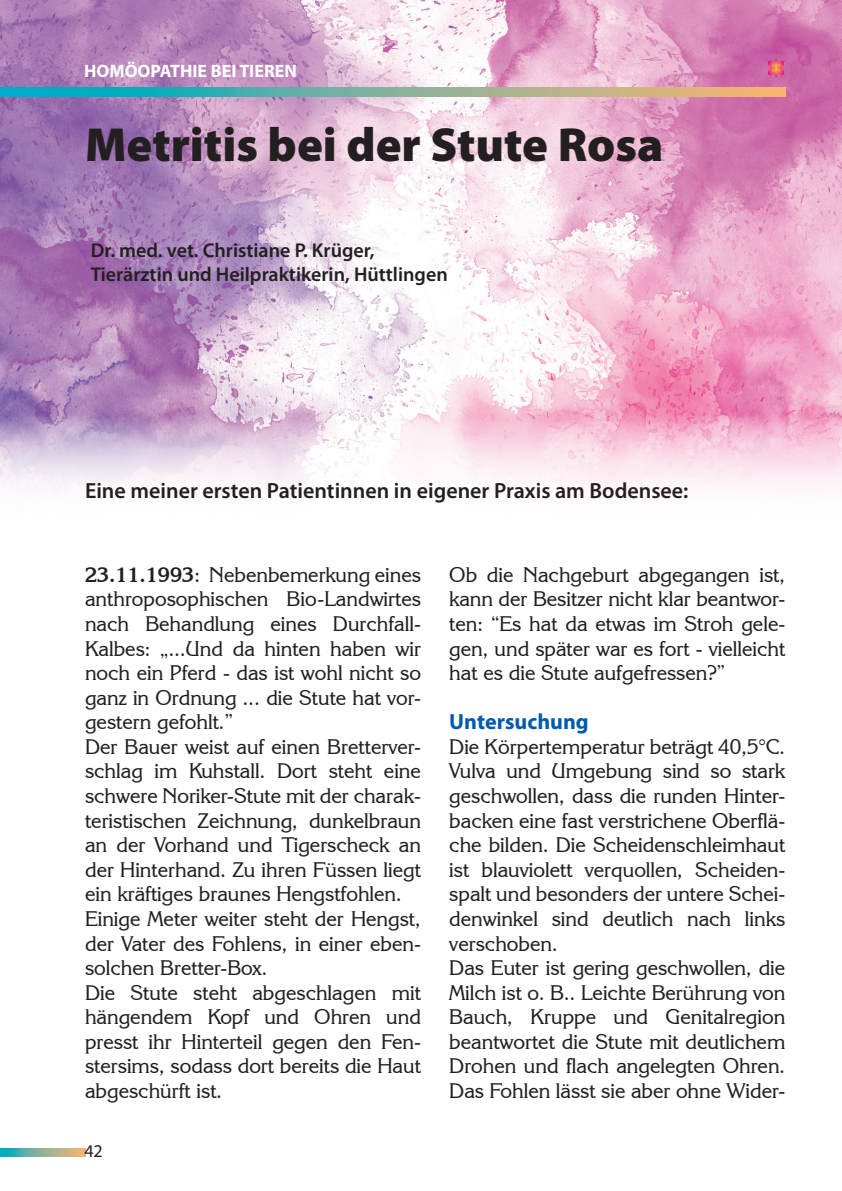
<style>
.page{position:relative;width:842px;height:1191px;background:#fff}
.page>*{position:absolute;margin:0;border:0;box-sizing:border-box;transform-origin:0 0}
.t1{font:900 48px "Myriad Pro";color:#231f20}
.t2{font:600 22px "Myriad Pro";color:#231f20}
.t3{font:700 22px "Myriad Pro";color:#015aaa}
.t4{font:21px/24.6px "Korinna IT Cby BT";color:#231f20}
.t5{font:600 20px/24px "Myriad Pro";color:#231f20}
.t6{font:700 18px "Myriad Pro";color:#fff}
.t7{font:18px "Myriad Pro";color:#231f20}
.s1{font-weight:700}
</style>
<div class="page">
<svg style="left:0;top:1148px;width:85px;height:8px"></svg>
<img style="left:0;top:0;width:842px;height:415px">
<svg style="left:0;top:88px;width:785px;height:8px;background:#79b09d"></svg>
<svg style="left:768px;top:59px;width:16px;height:18px"></svg>
<svg style="left:0;top:415px;width:842px;height:73px"></svg>
<p class="t6" style="left:84px;top:59px;width:214px">HOMÖOPATHIE BEI TIEREN</p>
<h1 class="t1" style="left:85px;top:112px;width:580px">Metritis bei der Stute Rosa</h1>
<p class="t5" style="left:91px;top:238px;width:359px">Dr. med. vet. Christiane P. Krüger,<br>Tierärztin und Heilpraktikerin, Hüttlingen</p>
<p class="t2" style="left:85px;top:477px;width:605px">Eine meiner ersten Patientinnen in eigener Praxis am Bodensee:</p>
<p class="t4" style="left:85px;top:562px;width:337px"><span class="s1">23.11.1993</span>: Nebenbemerkung eines anthroposophischen Bio-Landwirtes nach Behandlung eines Durchfall-Kalbes: „...Und da hinten haben wir noch ein Pferd - das ist wohl nicht so ganz in Ordnung ... die Stute hat vor&shy;gestern gefohlt.”<br>Der Bauer weist auf einen Bretterver&shy;schlag im Kuhstall. Dort steht eine schwere Noriker-Stute mit der charak&shy;teristischen Zeichnung, dunkelbraun an der Vorhand und Tigerscheck an der Hinterhand. Zu ihren Füssen liegt ein kräftiges braunes Hengstfohlen.<br>Einige Meter weiter steht der Hengst, der Vater des Fohlens, in einer eben&shy;solchen Bretter-Box.<br>Die Stute steht abgeschlagen mit hängendem Kopf und Ohren und presst ihr Hinterteil gegen den Fen&shy;stersims, sodass dort bereits die Haut abgeschürft ist.</p>
<p class="t7" style="left:84px;top:1139px;width:20px">42</p>
<p class="t4" style="left:449px;top:562px;width:337px;text-align:justify">Ob die Nachgeburt abgegangen ist, kann der Besitzer nicht klar beantwor&shy;ten: “Es hat da etwas im Stroh gele&shy;gen, und später war es fort - vielleicht hat es die Stute aufgefressen?”</p>
<p class="t3" style="left:449px;top:707px;width:141px">Untersuchung</p>
<p class="t4" style="left:449px;top:734px;width:337px">Die Körpertemperatur beträgt 40,5°C.<br>Vulva und Umgebung sind so stark geschwollen, dass die runden Hinter&shy;backen eine fast verstrichene Oberflä&shy;che bilden. Die Scheidenschleimhaut ist blauviolett verquollen, Scheiden&shy;spalt und besonders der untere Schei&shy;denwinkel sind deutlich nach links verschoben.<br>Das Euter ist gering geschwollen, die Milch ist o. B.. Leichte Berührung von Bauch, Kruppe und Genitalregion beantwortet die Stute mit deutlichem Drohen und flach angelegten Ohren.<br>Das Fohlen lässt sie aber ohne Wider-</p>
</div>
